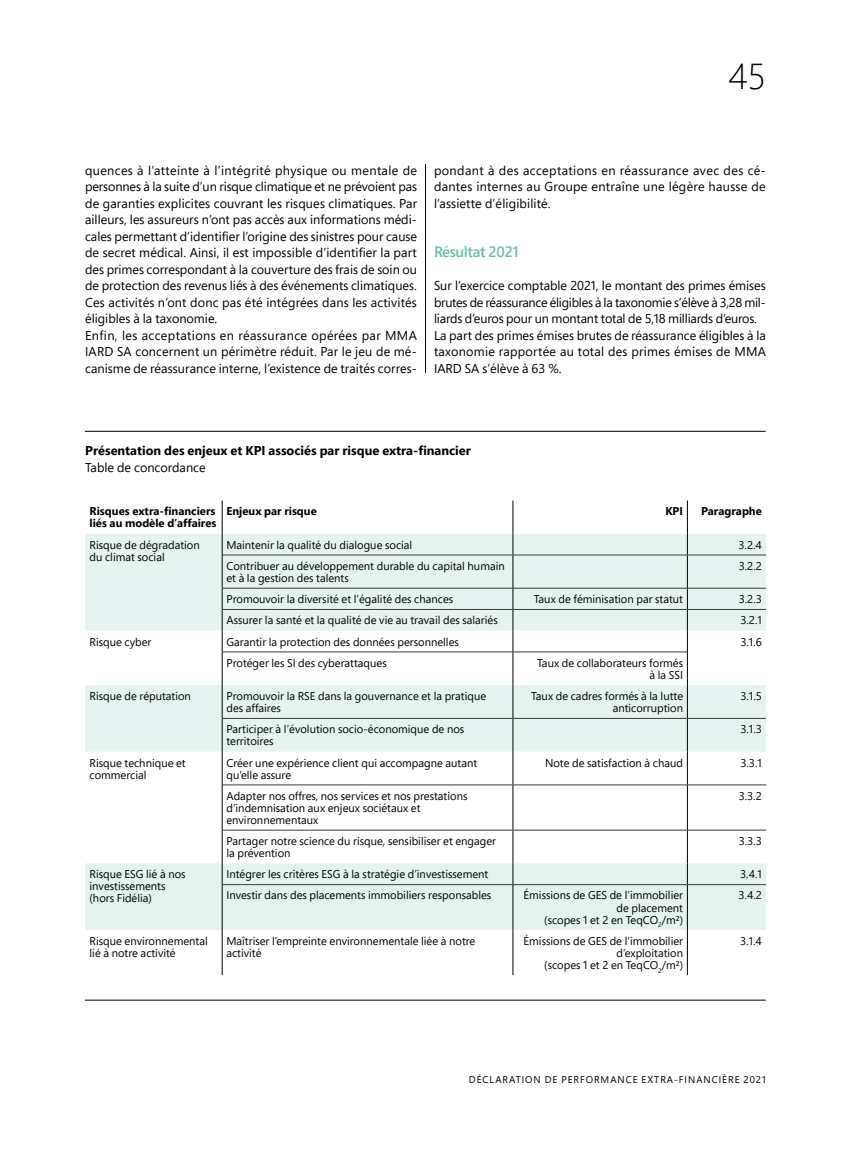
<style>
.page{position:relative;width:851px;height:1149px;background:#fff}
.page>*{position:absolute;margin:0;border:0;box-sizing:border-box;transform-origin:0 0}
.t1{font:300 36px "Segoe Pro Display";color:#000}
.t2{font:600 15px "Segoe Pro";letter-spacing:-.02em;color:#69c0ac}
.t3{font:12.75px/16.5px "Segoe Pro";color:#000}
.t4{font:700 12.75px "Segoe Pro";color:#000}
.t5{font:11.25px/12px "Segoe Pro";color:#000}
.t6{font:700 11.25px/12px "Segoe Pro";color:#000}
.t7{font:9.75px "Segoe Pro Display";letter-spacing:.1em;color:#000}
</style>
<div class="page">
<hr style="left:425px;top:164px;width:1px;height:209px;background:#000">
<svg style="left:85px;top:533px;width:681px;height:218px;fill:#e7f3f0"></svg>
<div style="left:85px;top:863px;width:681px;height:66px;background:#e5f2ee"></div>
<hr style="left:222px;top:500px;width:1px;height:33px;background:#000">
<hr style="left:512px;top:500px;width:1px;height:33px;background:#000">
<hr style="left:687px;top:500px;width:1px;height:33px;background:#000">
<svg style="left:222px;top:533px;width:1px;height:21px"></svg>
<svg style="left:512px;top:533px;width:1px;height:21px"></svg>
<svg style="left:687px;top:533px;width:1px;height:21px"></svg>
<hr style="left:222px;top:555px;width:1px;height:33px;background:#000">
<hr style="left:512px;top:555px;width:1px;height:33px;background:#000">
<hr style="left:687px;top:555px;width:1px;height:33px;background:#000">
<svg style="left:222px;top:588px;width:1px;height:63px"></svg>
<svg style="left:512px;top:588px;width:1px;height:63px"></svg>
<svg style="left:687px;top:588px;width:1px;height:63px"></svg>
<hr style="left:222px;top:651px;width:1px;height:34px;background:#000">
<hr style="left:512px;top:652px;width:1px;height:33px;background:#000">
<hr style="left:687px;top:651px;width:1px;height:34px;background:#000">
<hr style="left:222px;top:685px;width:1px;height:33px;background:#000">
<hr style="left:512px;top:685px;width:1px;height:33px;background:#000">
<hr style="left:687px;top:685px;width:1px;height:33px;background:#000">
<hr style="left:222px;top:718px;width:1px;height:33px;background:#000">
<hr style="left:512px;top:718px;width:1px;height:33px;background:#000">
<hr style="left:687px;top:718px;width:1px;height:33px;background:#000">
<hr style="left:222px;top:751px;width:1px;height:33px;background:#000">
<hr style="left:512px;top:751px;width:1px;height:33px;background:#000">
<hr style="left:687px;top:751px;width:1px;height:33px;background:#000">
<hr style="left:222px;top:784px;width:1px;height:45px;background:#000">
<hr style="left:512px;top:784px;width:1px;height:45px;background:#000">
<hr style="left:687px;top:784px;width:1px;height:45px;background:#000">
<hr style="left:222px;top:829px;width:1px;height:34px;background:#000">
<hr style="left:512px;top:830px;width:1px;height:33px;background:#000">
<hr style="left:687px;top:830px;width:1px;height:33px;background:#000">
<svg style="left:222px;top:863px;width:1px;height:21px"></svg>
<svg style="left:512px;top:863px;width:1px;height:21px"></svg>
<svg style="left:687px;top:863px;width:1px;height:21px"></svg>
<hr style="left:222px;top:884px;width:1px;height:45px;background:#000">
<hr style="left:512px;top:884px;width:1px;height:45px;background:#000">
<hr style="left:687px;top:884px;width:1px;height:45px;background:#000">
<hr style="left:222px;top:929px;width:1px;height:45px;background:#000">
<hr style="left:512px;top:929px;width:1px;height:45px;background:#000">
<hr style="left:687px;top:929px;width:1px;height:45px;background:#000">
<hr style="left:222px;top:554px;width:291px;height:1px;background:#3c3c3b">
<hr style="left:513px;top:554px;width:174px;height:1px;background:#3c3c3b">
<hr style="left:687px;top:554px;width:79px;height:1px;background:#3c3c3b">
<hr style="left:222px;top:587px;width:291px;height:1px;background:#3c3c3b">
<hr style="left:513px;top:587px;width:174px;height:1px;background:#3c3c3b">
<hr style="left:687px;top:587px;width:79px;height:1px;background:#3c3c3b">
<hr style="left:222px;top:609px;width:291px;height:1px;background:#3c3c3b">
<hr style="left:513px;top:609px;width:174px;height:1px;background:#3c3c3b">
<hr style="left:687px;top:609px;width:79px;height:1px;background:#3c3c3b">
<hr style="left:222px;top:651px;width:291px;height:1px;background:#3c3c3b">
<hr style="left:513px;top:651px;width:174px;height:1px;background:#3c3c3b">
<hr style="left:222px;top:718px;width:291px;height:1px;background:#3c3c3b">
<hr style="left:513px;top:718px;width:174px;height:1px;background:#3c3c3b">
<hr style="left:687px;top:718px;width:79px;height:1px;background:#3c3c3b">
<hr style="left:222px;top:784px;width:291px;height:1px;background:#3c3c3b">
<hr style="left:513px;top:784px;width:174px;height:1px;background:#3c3c3b">
<hr style="left:687px;top:784px;width:79px;height:1px;background:#3c3c3b">
<hr style="left:222px;top:829px;width:291px;height:1px;background:#3c3c3b">
<hr style="left:513px;top:829px;width:174px;height:1px;background:#3c3c3b">
<hr style="left:687px;top:829px;width:79px;height:1px;background:#3c3c3b">
<hr style="left:222px;top:884px;width:291px;height:1px;background:#3c3c3b">
<hr style="left:513px;top:884px;width:174px;height:1px;background:#3c3c3b">
<hr style="left:687px;top:884px;width:79px;height:1px;background:#3c3c3b">
<hr style="left:85px;top:431px;width:680px;height:1px;background:#000">
<hr style="left:85px;top:999px;width:680px;height:1px;background:#000">
<h1 class="t1" style="left:728px;top:52px;width:39px">45</h1>
<p class="t3" style="left:85px;top:161px;width:333px">quences à l’atteinte à l’intégrité physique ou mentale de personnes à la suite d’un risque climatique et ne prévoient pas de garanties explicites couvrant les risques climatiques. Par ailleurs, les assureurs n’ont pas accès aux informations médi&shy;cales permettant d’identifier l’origine des sinistres pour cause de secret médical. Ainsi, il est impossible d’identifier la part des primes correspondant à la couverture des frais de soin ou de protection des revenus liés à des événements climatiques.<br>Ces activités n’ont donc pas été intégrées dans les activités éligibles à la taxonomie.<br>Enfin, les acceptations en réassurance opérées par MMA IARD SA concernent un périmètre réduit. Par le jeu de mé&shy;canisme de réassurance interne, l’existence de traités corres-</p>
<p class="t3" style="left:434px;top:161px;width:333px;text-align:justify">pondant à des acceptations en réassurance avec des cé&shy;dantes internes au Groupe entraîne une légère hausse de l’assiette d’éligibilité.</p>
<h2 class="t2" style="left:434px;top:241px;width:86px">Résultat 2021</h2>
<p class="t3" style="left:434px;top:277px;width:333px">Sur l’exercice comptable 2021, le montant des primes émises brutes de réassurance éligibles à la taxonomie s’élève à 3,28 mil&shy;liards d’euros pour un montant total de 5,18 milliards d’euros.<br>La part des primes émises brutes de réassurance éligibles à la taxonomie rapportée au total des primes émises de MMA IARD SA s’élève à 63 %.</p>
<p class="t4" style="left:85px;top:441px;width:387px">Présentation des enjeux et KPI associés par risque extra-financier</p>
<p class="t3" style="left:85px;top:458px;width:122px">Table de concordance</p>
<p class="t6" style="left:90px;top:505px;width:128px">Risques extra-financiers liés au modèle d’affaires</p>
<p class="t6" style="left:226px;top:505px;width:92px">Enjeux par risque</p>
<p class="t6" style="left:665px;top:505px;width:19px">KPI</p>
<p class="t6" style="left:701px;top:505px;width:62px">Paragraphe</p>
<p class="t5" style="left:90px;top:538px;width:112px">Risque de dégradation du climat social</p>
<p class="t5" style="left:226px;top:538px;width:187px">Maintenir la qualité du dialogue social</p>
<p class="t5" style="left:738px;top:538px;width:25px">3.2.4</p>
<p class="t5" style="left:226px;top:559px;width:280px">Contribuer au développement durable du capital humain et à la gestion des talents</p>
<p class="t5" style="left:738px;top:559px;width:25px">3.2.2</p>
<p class="t5" style="left:226px;top:592px;width:228px">Promouvoir la diversité et l’égalité des chances</p>
<p class="t5" style="left:534px;top:592px;width:151px">Taux de féminisation par statut</p>
<p class="t5" style="left:738px;top:592px;width:25px">3.2.3</p>
<p class="t5" style="left:226px;top:614px;width:273px">Assurer la santé et la qualité de vie au travail des salariés</p>
<p class="t5" style="left:740px;top:614px;width:23px">3.2.1</p>
<p class="t5" style="left:90px;top:635px;width:63px">Risque cyber</p>
<p class="t5" style="left:226px;top:635px;width:234px">Garantir la protection des données personnelles</p>
<p class="t5" style="left:740px;top:635px;width:23px">3.1.6</p>
<p class="t5" style="left:226px;top:656px;width:162px">Protéger les SI des cyberattaques</p>
<p class="t5" style="left:537px;top:656px;width:147px;text-align:right">Taux de collaborateurs formés à la SSI</p>
<p class="t5" style="left:90px;top:689px;width:103px">Risque de réputation</p>
<p class="t5" style="left:226px;top:689px;width:261px">Promouvoir la RSE dans la gouvernance et la pratique des affaires</p>
<p class="t5" style="left:531px;top:689px;width:153px;text-align:right">Taux de cadres formés à la lutte anticorruption</p>
<p class="t5" style="left:740px;top:689px;width:23px">3.1.5</p>
<p class="t5" style="left:226px;top:722px;width:239px">Participer à l’évolution socio-économique de nos territoires</p>
<p class="t5" style="left:740px;top:722px;width:23px">3.1.3</p>
<p class="t5" style="left:90px;top:756px;width:98px">Risque technique et commercial</p>
<p class="t5" style="left:226px;top:756px;width:252px">Créer une expérience client qui accompagne autant qu’elle assure</p>
<p class="t5" style="left:545px;top:756px;width:139px">Note de satisfaction à chaud</p>
<p class="t5" style="left:740px;top:756px;width:23px">3.3.1</p>
<p class="t5" style="left:226px;top:789px;width:242px">Adapter nos offres, nos services et nos prestations d’indemnisation aux enjeux sociétaux et environnementaux</p>
<p class="t5" style="left:738px;top:789px;width:25px">3.3.2</p>
<p class="t5" style="left:226px;top:834px;width:271px">Partager notre science du risque, sensibiliser et engager la prévention</p>
<p class="t5" style="left:738px;top:834px;width:25px">3.3.3</p>
<p class="t5" style="left:90px;top:867px;width:97px">Risque ESG lié à nos investissements (hors Fidélia)</p>
<p class="t5" style="left:226px;top:867px;width:263px">Intégrer les critères ESG à la stratégie d’investissement</p>
<p class="t5" style="left:740px;top:867px;width:23px">3.4.1</p>
<p class="t5" style="left:226px;top:888px;width:266px">Investir dans des placements immobiliers responsables</p>
<p class="t5" style="left:523px;top:888px;width:161px;text-align:right">Émissions de GES de l’immobilier de placement<br>(scopes 1 et 2 en TeqCO<sub>2</sub>/m²)</p>
<p class="t5" style="left:738px;top:888px;width:25px">3.4.2</p>
<p class="t5" style="left:90px;top:934px;width:120px">Risque environnemental lié à notre activité</p>
<p class="t5" style="left:226px;top:934px;width:250px">Maîtriser l’empreinte environnementale liée à notre activité</p>
<p class="t5" style="left:523px;top:934px;width:161px;text-align:right">Émissions de GES de l’immobilier d’exploitation<br>(scopes 1 et 2 en TeqCO<sub>2</sub>/m²)</p>
<p class="t5" style="left:740px;top:934px;width:23px">3.1.4</p>
<p class="t7" style="left:469px;top:1072px;width:298px">DÉCLARATION DE PERFORMANCE EXTRA-FINANCIÈRE 2021</p>
</div>
